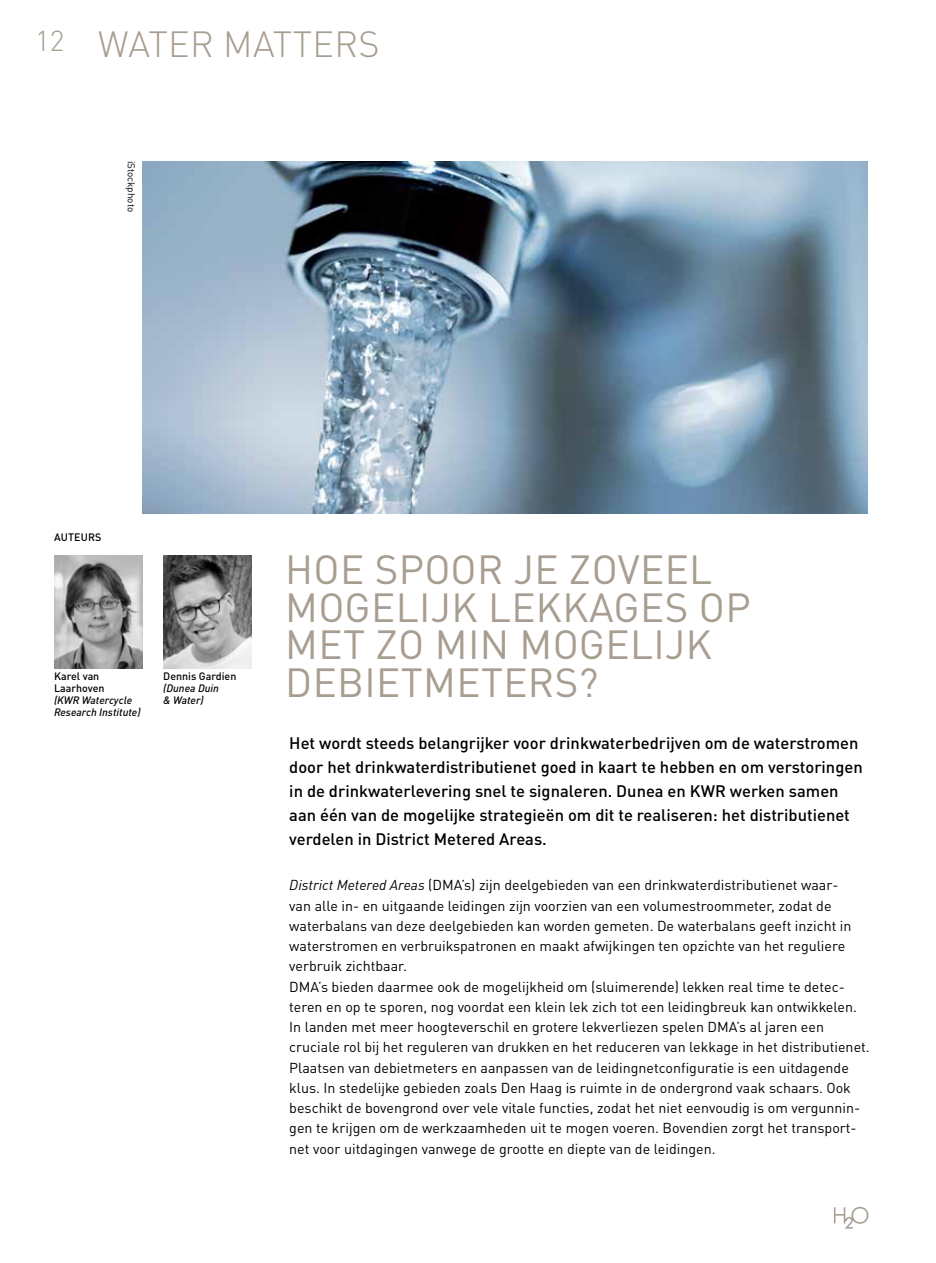
<style>
.page{position:relative;width:936px;height:1263px;background:#fff}
.page>*{position:absolute;margin:0;border:0;box-sizing:border-box;transform-origin:0 0}
.t1{font:40.2px/37.5px "DIN Pro";letter-spacing:.01em;color:#a79d90}
.t2{font:300 36px "DIN Pro";letter-spacing:.01em;color:#a79d90}
.t3{font:300 28.5px "DIN Pro";color:#a79d90}
.t4{font:500 16.5px/24px "DIN Pro";color:#000}
.t5{font:14.25px/20.2px "DIN Pro";color:#000}
.t6{font:italic 500 10.65px/12px "DIN Pro";color:#000}
.t7{font:500 10.65px/12px "DIN Pro";color:#000}
.t8{font:9.9px "DIN Pro";color:#000}
.s1{font-style:italic}
</style>
<div class="page">
<img style="left:163px;top:555px;width:89px;height:113px">
<img style="left:54px;top:555px;width:88px;height:113px">
<img style="left:142px;top:162px;width:725px;height:351px">
<svg style="left:833px;top:1207px;width:35px;height:21px"></svg>
<h3 class="t3" style="left:35px;top:19px;width:31px">12</h3>
<h2 class="t2" style="left:98px;top:16px;width:283px">WATER MATTERS</h2>
<p class="t8" style="left:139px;top:161px;width:53px;rotate:90deg">iStockphoto</p>
<p class="t7" style="left:54px;top:530px;width:49px">AUTEURS</p>
<p class="t7" style="left:54px;top:669px;width:52px">Karel van<br>Laarhoven</p>
<p class="t6" style="left:54px;top:693px;width:88px">(KWR Watercycle<br>Research Institute)</p>
<p class="t7" style="left:163px;top:669px;width:75px">Dennis Gardien</p>
<p class="t6" style="left:163px;top:681px;width:57px">(Dunea Duin &amp; Water)</p>
<h1 class="t1" style="left:285px;top:547px;width:467px">HOE SPOOR JE ZOVEEL<br>MOGELIJK LEKKAGES OP<br>MET ZO MIN MOGELIJK<br>DEBIETMETERS?</h1>
<p class="t4" style="left:289px;top:729px;width:575px">Het wordt steeds belangrijker voor drinkwaterbedrijven om de waterstromen door het drinkwaterdistributienet goed in kaart te hebben en om verstoringen in de drinkwaterlevering snel te signaleren. Dunea en KWR werken samen aan één van de mogelijke strategieën om dit te realiseren: het distributienet verdelen in District Metered Areas.</p>
<p class="t5" style="left:289px;top:874px;width:582px"><span class="s1">District Metered Areas</span> (DMA’s) zijn deelgebieden van een drinkwaterdistributienet waar-<br>van alle in- en uitgaande leidingen zijn voorzien van een volumestroommeter, zodat de waterbalans van deze deelgebieden kan worden gemeten. De waterbalans geeft inzicht in waterstromen en verbruikspatronen en maakt afwijkingen ten opzichte van het reguliere verbruik zichtbaar.<br>DMA’s bieden daarmee ook de mogelijkheid om (sluimerende) lekken real time te detec&shy;teren en op te sporen, nog voordat een klein lek zich tot een leidingbreuk kan ontwikkelen.<br>In landen met meer hoogteverschil en grotere lekverliezen spelen DMA’s al jaren een cruciale rol bij het reguleren van drukken en het reduceren van lekkage in het distributienet.<br>Plaatsen van debietmeters en aanpassen van de leidingnetconfiguratie is een uitdagende klus. In stedelijke gebieden zoals Den Haag is ruimte in de ondergrond vaak schaars. Ook beschikt de bovengrond over vele vitale functies, zodat het niet eenvoudig is om vergunnin&shy;gen te krijgen om de werkzaamheden uit te mogen voeren. Bovendien zorgt het transport&shy;net voor uitdagingen vanwege de grootte en diepte van de leidingen.</p>
</div>
